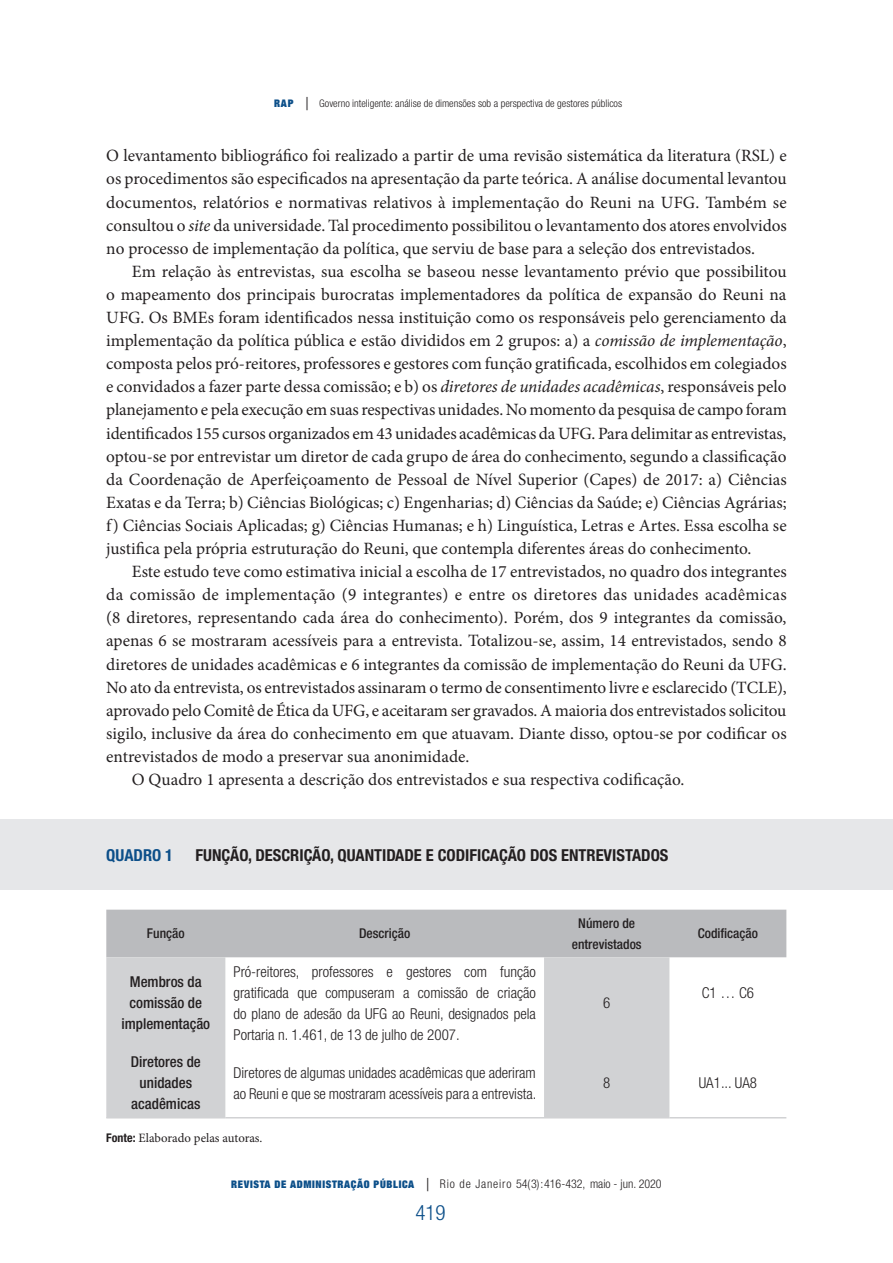
<style>
.page{position:relative;width:893px;height:1263px;background:#fff}
.page>*{position:absolute;margin:0;border:0;box-sizing:border-box;transform-origin:0 0}
.t1{font:300 condensed 21px "Helvetica Neue LT Std";color:#0c4f89}
.t2{font:17.25px/23.1px "Minion Pro";color:#231f20;text-align:justify}
.t3{font:17.25px "Minion Pro";letter-spacing:.02em;color:#231f20}
.t4{font:700 condensed 16.5px "Helvetica Neue LT Std";color:#231f20}
.t5{font:700 condensed 16.5px "Helvetica Neue LT Std";color:#0c4f89}
.t6{font:300 condensed 15px/21px "Helvetica Neue LT Std";color:#231f20;text-align:justify}
.t7{font:500 condensed 15px/21px "Helvetica Neue LT Std";color:#231f20;text-align:center}
.t8{font:500 condensed 13.5px/21px "Helvetica Neue LT Std";color:#231f20;text-align:center}
.t9{font:12.75px "Minion Pro";color:#231f20}
.t10{font:300 condensed 12px "Helvetica Neue LT Std";color:#231f20}
.t11{font:300 condensed 10.5px "Helvetica Neue LT Std";color:#231f20}
.s1{font-family:"Helvetica Neue";font-weight:900;font-stretch:expanded;color:#0c4f89}
.s2{font-size:18px}
.s3{font-style:italic}
.s4{font-family:"Helvetica Neue LT Std";font-weight:700;font-stretch:condensed;font-size:12px}
.s5{font-family:"Helvetica Neue";font-weight:900;font-stretch:expanded;font-size:10.5px;color:#0c4f89}
</style>
<div class="page">
<div style="left:0;top:820px;width:892px;height:70px;background:#e6e7e9"></div>
<div style="left:106px;top:910px;width:680px;height:47px;background:#babbbe"></div>
<svg style="left:106px;top:957px;width:563px;height:160px"></svg>
<hr style="left:106px;top:1117px;width:119px;height:1px;background:#d1d2d4">
<hr style="left:225px;top:1117px;width:319px;height:1px;background:#d1d2d4">
<hr style="left:544px;top:1117px;width:125px;height:1px;background:#d1d2d4">
<hr style="left:669px;top:1117px;width:117px;height:1px;background:#d1d2d4">
<p class="t11" style="left:274px;top:98px;width:349px"><span class="s1">RAP</span> <span class="s2">|</span> Governo inteligente: análise de dimensões sob a perspectiva de gestores públicos</p>
<p class="t2" style="left:106px;top:144px;width:682px">O levantamento bibliográfico foi realizado a partir de uma revisão sistemática da literatura (RSL) e os procedimentos são especificados na apresentação da parte teórica. A análise documental levantou documentos, relatórios e normativas relativos à implementação do Reuni na UFG. Também se consultou o <span class="s3">site</span> da universidade. Tal procedimento possibilitou o levantamento dos atores envolvidos no processo de implementação da política, que serviu de base para a seleção dos entrevistados.</p>
<p class="t2" style="left:106px;top:260px;width:682px;text-indent:26px">Em relação às entrevistas, sua escolha se baseou nesse levantamento prévio que possibilitou o mapeamento dos principais burocratas implementadores da política de expansão do Reuni na UFG. Os BMEs foram identificados nessa instituição como os responsáveis pelo gerenciamento da implementação da política pública e estão divididos em 2 grupos: a) a <span class="s3">comissão de implementação</span>, composta pelos pró-reitores, professores e gestores com função gratificada, escolhidos em colegiados e convidados a fazer parte dessa comissão; e b) os <span class="s3">diretores de unidades acadêmicas</span>, responsáveis pelo planejamento e pela execução em suas respectivas unidades. No momento da pesquisa de campo foram identificados 155 cursos organizados em 43 unidades acadêmicas da UFG. Para delimitar as entrevistas, optou-se por entrevistar um diretor de cada grupo de área do conhecimento, segundo a classificação da Coordenação de Aperfeiçoamento de Pessoal de Nível Superior (Capes) de 2017: a) Ciências Exatas e da Terra; b) Ciências Biológicas; c) Engenharias; d) Ciências da Saúde; e) Ciências Agrárias; f) Ciências Sociais Aplicadas; g) Ciências Humanas; e h) Linguística, Letras e Artes. Essa escolha se justifica pela própria estruturação do Reuni, que contempla diferentes áreas do conhecimento.</p>
<p class="t2" style="left:132px;top:560px;width:656px">Este estudo teve como estimativa inicial a escolha de 17 entrevistados, no quadro dos integrantes</p>
<p class="t3" style="left:106px;top:583px;width:682px">da comissão de implementação (9 integrantes) e entre os diretores das unidades acadêmicas</p>
<p class="t2" style="left:106px;top:606px;width:682px">(8 diretores, representando cada área do conhecimento). Porém, dos 9 integrantes da comissão,</p>
<p class="t2" style="left:106px;top:629px;width:682px">apenas 6 se mostraram acessíveis para a entrevista. Totalizou-se, assim, 14 entrevistados, sendo 8</p>
<p class="t2" style="left:106px;top:653px;width:682px">diretores de unidades acadêmicas e 6 integrantes da comissão de implementação do Reuni da UFG.</p>
<p class="t2" style="left:106px;top:676px;width:682px">No ato da entrevista, os entrevistados assinaram o termo de consentimento livre e esclarecido (TCLE),</p>
<p class="t2" style="left:106px;top:699px;width:682px">aprovado pelo Comitê de Ética da UFG, e aceitaram ser gravados. A maioria dos entrevistados solicitou</p>
<p class="t2" style="left:106px;top:722px;width:682px">sigilo, inclusive da área do conhecimento em que atuavam. Diante disso, optou-se por codificar os</p>
<p class="t2" style="left:106px;top:745px;width:364px">entrevistados de modo a preservar sua anonimidade.</p>
<p class="t2" style="left:132px;top:768px;width:554px">O Quadro 1 apresenta a descrição dos entrevistados e sua respectiva codificação.</p>
<p class="t5" style="left:106px;top:845px;width:68px">QUADRO 1</p>
<p class="t4" style="left:196px;top:845px;width:474px">FUNÇÃO, DESCRIÇÃO, QUANTIDADE E CODIFICAÇÃO DOS ENTREVISTADOS</p>
<p class="t8" style="left:147px;top:923px;width:39px">Função</p>
<p class="t8" style="left:359px;top:923px;width:53px">Descrição</p>
<p class="t8" style="left:572px;top:912px;width:71px">Número de entrevistados</p>
<p class="t8" style="left:698px;top:923px;width:62px">Codificação</p>
<p class="t7" style="left:121px;top:971px;width:90px">Membros da comissão de implementação</p>
<p class="t6" style="left:233px;top:960px;width:304px">Pró-reitores, professores e gestores com função gratificada que compuseram a comissão de criação do plano de adesão da UFG ao Reuni, designados pela Portaria n. 1.461, de 13 de julho de 2007.</p>
<p class="t6" style="left:702px;top:981px;width:54px">C1 … C6</p>
<p class="t6" style="left:603px;top:992px;width:9px">6</p>
<p class="t7" style="left:131px;top:1051px;width:72px">Diretores de unidades acadêmicas</p>
<p class="t6" style="left:233px;top:1062px;width:304px">Diretores de algumas unidades acadêmicas que aderiram ao Reuni e que se mostraram acessíveis para a entrevista.</p>
<p class="t6" style="left:603px;top:1072px;width:9px">8</p>
<p class="t6" style="left:699px;top:1072px;width:60px">UA1... UA8</p>
<p class="t9" style="left:106px;top:1129px;width:158px"><span class="s4">Fonte:</span> Elaborado pelas autoras.</p>
<p class="t10" style="left:231px;top:1176px;width:432px"><span class="s5">REVISTA DE ADMINISTRAÇÃO PÚBLICA</span> <span class="s2">|</span> Rio de Janeiro 54(3):416-432, maio - jun. 2020</p>
<p class="t1" style="left:415px;top:1200px;width:32px">419</p>
</div>
